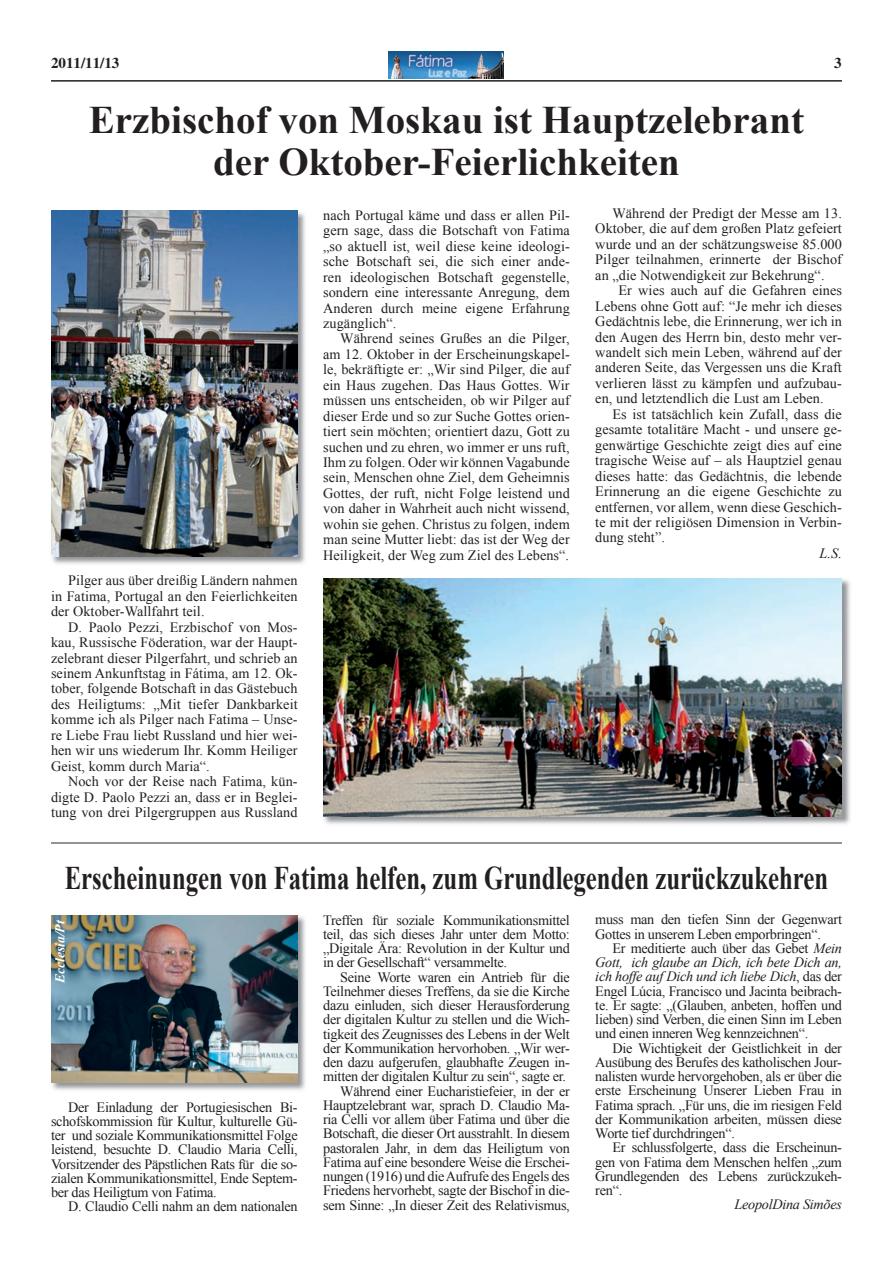
<style>
.page{position:relative;width:893px;height:1263px;background:#fff}
.page>*{position:absolute;margin:0;border:0;box-sizing:border-box;transform-origin:0 0}
.t1{font:700 39px/42px "Times New Roman";color:#231f20;text-align:center}
.t2{font:700 33px "Times New Roman";color:#231f20;scale:.75 1}
.t3{font:700 15px "Times";color:#231f20}
.t4{font:14.25px/15.5px "Times New Roman";letter-spacing:-.02em;color:#231f20;text-align:justify}
.t5{font:italic 14.25px "Times New Roman";letter-spacing:-.02em;color:#231f20}
.t6{font:italic 700 13.5px "Times New Roman";color:#fff}
.s1{font-style:italic}
</style>
<div class="page">
<img style="left:389px;top:51px;width:115px;height:28px">
<hr style="left:51px;top:80px;width:791px;height:2px;background:#231f20">
<hr style="left:51px;top:842px;width:791px;height:2px;background:#929497">
<img style="left:51px;top:210px;width:254px;height:354px">
<img style="left:51px;top:211px;width:247px;height:345px">
<img style="left:323px;top:578px;width:527px;height:246px">
<img style="left:323px;top:579px;width:519px;height:237px">
<img style="left:52px;top:916px;width:253px;height:174px">
<img style="left:51px;top:915px;width:247px;height:168px">
<p class="t3" style="left:51px;top:58px;width:70px">2011/11/13</p>
<p class="t3" style="left:834px;top:58px;width:9px">3</p>
<h1 class="t1" style="left:89px;top:98px;width:717px">Erzbischof von Moskau ist Hauptzelebrant der Oktober-Feierlichkeiten</h1>
<p class="t4" style="left:51px;top:573px;width:248px;text-indent:17px">Pilger aus über dreißig Ländern nahmen in Fatima, Portugal an den Feierlichkeiten der Oktober-Wallfahrt teil.</p>
<p class="t4" style="left:51px;top:619px;width:248px;text-indent:17px">D. Paolo Pezzi, Erzbischof von Mos&shy;kau, Russische Föderation, war der Haupt&shy;zelebrant dieser Pilgerfahrt, und schrieb an seinem Ankunftstag in Fátima, am 12. Ok&shy;tober, folgende Botschaft in das Gästebuch des Heiligtums: „Mit tiefer Dankbarkeit komme ich als Pilger nach Fatima – Unse&shy;re Liebe Frau liebt Russland und hier wei&shy;hen wir uns wiederum Ihr. Komm Heiliger Geist, komm durch Maria“.</p>
<p class="t4" style="left:51px;top:774px;width:248px;text-indent:17px">Noch vor der Reise nach Fatima, kün&shy;digte D. Paolo Pezzi an, dass er in Beglei&shy;tung von drei Pilgergruppen aus Russland</p>
<p class="t4" style="left:323px;top:207px;width:248px">nach Portugal käme und dass er allen Pil&shy;gern sage, dass die Botschaft von Fatima „so aktuell ist, weil diese keine ideologi&shy;sche Botschaft sei, die sich einer ande&shy;ren ideologischen Botschaft gegenstelle, sondern eine interessante Anregung, dem Anderen durch meine eigene Erfahrung zugänglich“.</p>
<p class="t4" style="left:323px;top:331px;width:248px;text-indent:17px">Während seines Grußes an die Pilger, am 12. Oktober in der Erscheinungskapel&shy;le, bekräftigte er: „Wir sind Pilger, die auf ein Haus zugehen. Das Haus Gottes. Wir müssen uns entscheiden, ob wir Pilger auf dieser Erde und so zur Suche Gottes orien&shy;tiert sein möchten; orientiert dazu, Gott zu suchen und zu ehren, wo immer er uns ruft, Ihm zu folgen. Oder wir können Vagabunde sein, Menschen ohne Ziel, dem Geheimnis Gottes, der ruft, nicht Folge leistend und von daher in Wahrheit auch nicht wissend, wohin sie gehen. Christus zu folgen, indem man seine Mutter liebt: das ist der Weg der Heiligkeit, der Weg zum Ziel des Lebens“.</p>
<p class="t4" style="left:595px;top:205px;width:248px;text-indent:17px">Während der Predigt der Messe am 13.<br>Oktober, die auf dem großen Platz gefeiert wurde und an der schätzungsweise 85.000<br>Pilger teilnahmen, erinnerte der Bischof an „die Notwendigkeit zur Bekehrung“.</p>
<p class="t4" style="left:595px;top:283px;width:248px;text-indent:23px">Er wies auch auf die Gefahren eines Lebens ohne Gott auf: “Je mehr ich dieses Gedächtnis lebe, die Erinnerung, wer ich in den Augen des Herrn bin, desto mehr ver&shy;wandelt sich mein Leben, während auf der anderen Seite, das Vergessen uns die Kraft verlieren lässt zu kämpfen und aufzubau&shy;en, und letztendlich die Lust am Leben.</p>
<p class="t4" style="left:595px;top:406px;width:248px;text-indent:17px">Es ist tatsächlich kein Zufall, dass die gesamte totalitäre Macht - und unsere ge&shy;genwärtige Geschichte zeigt dies auf eine tragische Weise auf – als Hauptziel genau dieses hatte: das Gedächtnis, die lebende Erinnerung an die eigene Geschichte zu entfernen, vor allem, wenn diese Geschich&shy;te mit der religiösen Dimension in Verbin&shy;dung steht”.</p>
<p class="t5" style="left:819px;top:545px;width:24px">L.S.</p>
<h2 class="t2" style="left:65px;top:860px;width:1019px">Erscheinungen von Fatima helfen, zum Grundlegenden zurückzukehren</h2>
<p class="t6" style="left:52px;top:983px;width:64px;rotate:-90deg">Ecclesia/Pt</p>
<p class="t4" style="left:51px;top:1100px;width:248px;line-height:14.2px;text-indent:17px">Der Einladung der Portugiesischen Bi&shy;schofskommission für Kultur, kulturelle Gü&shy;ter und soziale Kommunikationsmittel Folge leistend, besuchte D. Claudio Maria Celli, Vorsitzender des Päpstlichen Rats für die so&shy;zialen Kommunikationsmittel, Ende Septem&shy;ber das Heiligtum von Fatima.</p>
<p class="t4" style="left:68px;top:1199px;width:231px">D. Claudio Celli nahm an dem nationalen</p>
<p class="t4" style="left:323px;top:913px;width:248px;line-height:14.2px">Treffen für soziale Kommunikationsmittel teil, das sich dieses Jahr unter dem Motto: „Digitale Ära: Revolution in der Kultur und in der Gesellschaft“ versammelte.</p>
<p class="t4" style="left:323px;top:970px;width:248px;line-height:14.2px;text-align:right">Seine Worte waren ein Antrieb für die Teilnehmer dieses Treffens, da sie die Kirche dazu einluden, sich dieser Herausforderung der digitalen Kultur zu stellen und die Wich&shy;tigkeit des Zeugnisses des Lebens in der Welt der Kommunikation hervorhoben. „Wir wer&shy;den dazu aufgerufen, glaubhafte Zeugen in&shy;mitten der digitalen Kultur zu sein“, sagte er.<br>Während einer Eucharistiefeier, in der er Hauptzelebrant war, sprach D. Claudio Ma&shy;ria Celli vor allem über Fatima und über die Botschaft, die dieser Ort ausstrahlt. In diesem pastoralen Jahr, in dem das Heiligtum von Fatima auf eine besondere Weise die Erschei&shy;nungen (1916) und die Aufrufe des Engels des Friedens hervorhebt, sagte der Bischof in die&shy;sem Sinne: „In dieser Zeit des Relativismus,</p>
<p class="t4" style="left:595px;top:912px;width:248px;line-height:14.2px">muss man den tiefen Sinn der Gegenwart<br>Gottes in unserem Leben emporbringen“.</p>
<p class="t4" style="left:595px;top:941px;width:248px;line-height:14.2px;text-indent:17px">Er meditierte auch über das Gebet <span class="s1">Mein Gott, ich glaube an Dich, ich bete Dich an, ich hoffe auf Dich und ich liebe Dich</span>, das der Engel Lúcia, Francisco und Jacinta beibrach&shy;te. Er sagte: „(Glauben, anbeten, hoffen und lieben) sind Verben, die einen Sinn im Leben und einen inneren Weg kennzeichnen“.</p>
<p class="t4" style="left:595px;top:1041px;width:248px;line-height:14.2px;text-indent:17px">Die Wichtigkeit der Geistlichkeit in der Ausübung des Berufes des katholischen Jour&shy;nalisten wurde hervorgehoben, als er über die erste Erscheinung Unserer Lieben Frau in Fatima sprach. „Für uns, die im riesigen Feld der Kommunikation arbeiten, müssen diese Worte tief durchdringen“.</p>
<p class="t4" style="left:595px;top:1140px;width:248px;line-height:14.2px;text-indent:17px">Er schlussfolgerte, dass die Erscheinun&shy;gen von Fatima dem Menschen helfen „zum Grundlegenden des Lebens zurückzukeh&shy;ren“.</p>
<p class="t5" style="left:734px;top:1197px;width:109px">LeopolDina Simões</p>
</div>
